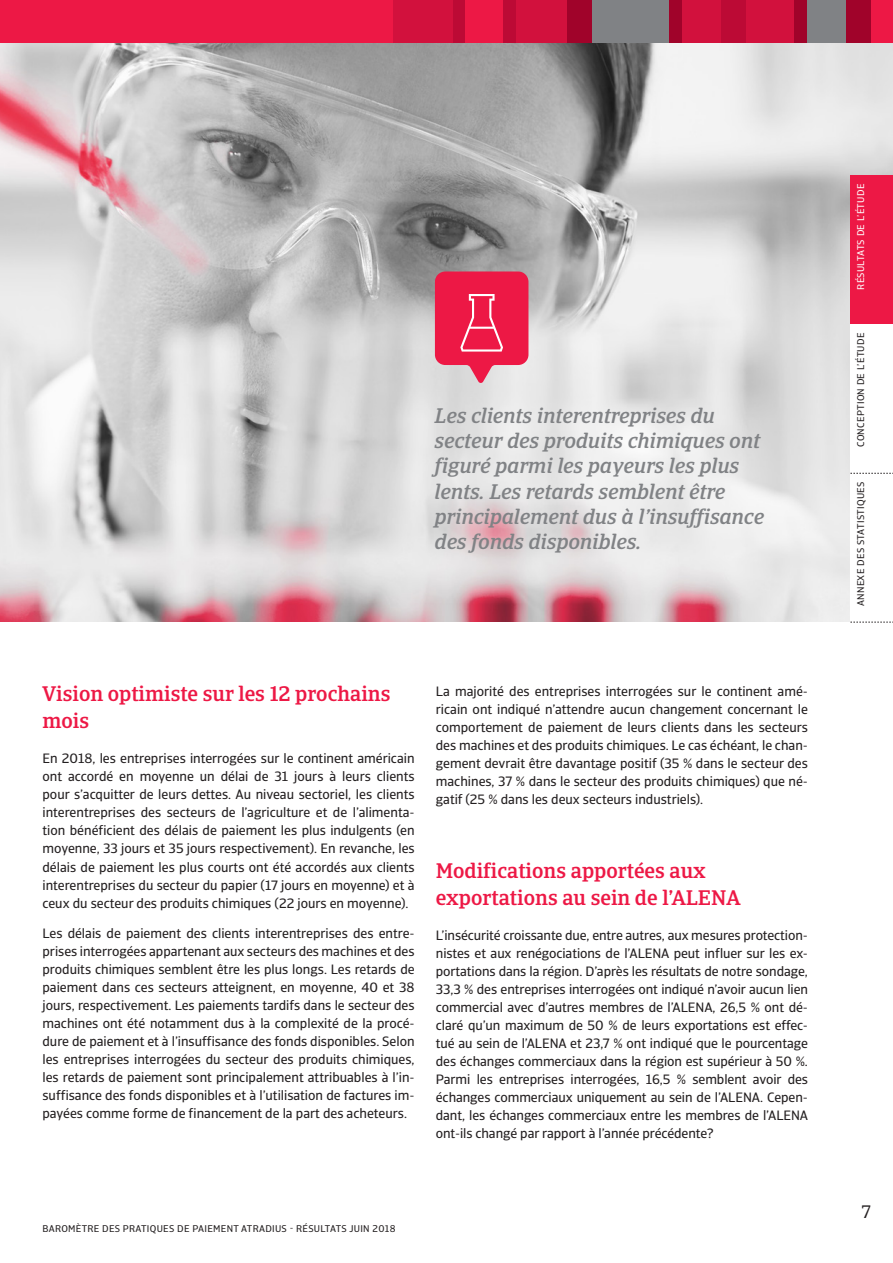
<style>
.page{position:relative;width:893px;height:1263px;background:#fff}
.page>*{position:absolute;margin:0;border:0;box-sizing:border-box;transform-origin:0 0}
.t1{font:italic 500 21px/25.2px "Catalana";color:#808285}
.neo_headline{font:500 21px/27px "Catalana";color:#ed1845}
.t2{font:18px "Catalana";color:#231f20}
.body{font:13.5px/18px "Catalana Sans";color:#231f20;text-align:justify}
.t3{font:9.75px "Catalana Sans";letter-spacing:.03em;color:#231f20}
.t4{font:9.75px "Catalana Sans";letter-spacing:.03em;color:#fff}
</style>
<div class="page">
<img style="left:0;top:43px;width:893px;height:579px">
<div style="left:0;top:0;width:893px;height:43px;background:#ed1845"></div>
<div style="left:452px;top:0;width:13px;height:43px;background:#bc0a35"></div>
<div style="left:393px;top:0;width:59px;height:43px;background:#d2113d"></div>
<div style="left:516px;top:0;width:51px;height:43px;background:#d2113d"></div>
<div style="left:746px;top:0;width:49px;height:43px;background:#d2113d"></div>
<div style="left:567px;top:0;width:26px;height:43px;background:#a0032a"></div>
<div style="left:720px;top:0;width:26px;height:43px;background:#bc0a35"></div>
<div style="left:846px;top:0;width:25px;height:43px;background:#a0032a"></div>
<div style="left:503px;top:0;width:13px;height:43px;background:#bc0a35"></div>
<div style="left:593px;top:0;width:76px;height:43px;background:#808285"></div>
<div style="left:669px;top:0;width:13px;height:43px;background:#a0032a"></div>
<div style="left:682px;top:0;width:38px;height:43px;background:#d2113d"></div>
<div style="left:807px;top:0;width:39px;height:43px;background:#808285"></div>
<div style="left:795px;top:0;width:12px;height:43px;background:#a0032a"></div>
<div style="left:850px;top:175px;width:43px;height:149px;background:#ed1845"></div>
<div style="left:850px;top:473px;width:43px;height:149px;background:#fff"></div>
<div style="left:850px;top:324px;width:43px;height:149px;background:#fff"></div>
<svg style="left:850px;top:473px;width:43px;height:1px"></svg>
<svg style="left:850px;top:622px;width:43px;height:1px"></svg>
<svg style="left:435px;top:271px;width:93px;height:112px;background:#eb3f63"></svg>
<p class="t1" style="left:435px;top:403px;width:331px">Les clients interentreprises du secteur des produits chimiques ont figuré parmi les payeurs les plus lents. Les retards semblent être principalement dus à l’insuffisance des fonds disponibles.</p>
<p class="neo_headline" style="left:43px;top:681px;width:349px">Vision optimiste sur les 12 prochains mois</p>
<p class="body" style="left:43px;top:750px;width:374px">En 2018, les entreprises interrogées sur le continent américain ont accordé en moyenne un délai de 31 jours à leurs clients pour s’acquitter de leurs dettes. Au niveau sectoriel, les clients interentreprises des secteurs de l’agriculture et de l’alimenta&shy;tion bénéficient des délais de paiement les plus indulgents (en moyenne, 33 jours et 35 jours respectivement). En revanche, les délais de paiement les plus courts ont été accordés aux clients interentreprises du secteur du papier (17 jours en moyenne) et à ceux du secteur des produits chimiques (22 jours en moyenne).</p>
<p class="body" style="left:43px;top:925px;width:374px">Les délais de paiement des clients interentreprises des entre&shy;prises interrogées appartenant aux secteurs des machines et des produits chimiques semblent être les plus longs. Les retards de paiement dans ces secteurs atteignent, en moyenne, 40 et 38 jours, respectivement. Les paiements tardifs dans le secteur des machines ont été notamment dus à la complexité de la procé&shy;dure de paiement et à l’insuffisance des fonds disponibles. Selon les entreprises interrogées du secteur des produits chimiques, les retards de paiement sont principalement attribuables à l’in&shy;suffisance des fonds disponibles et à l’utilisation de factures im&shy;payées comme forme de financement de la part des acheteurs.</p>
<p class="body" style="left:436px;top:682px;width:374px">La majorité des entreprises interrogées sur le continent amé&shy;ricain ont indiqué n’attendre aucun changement concernant le comportement de paiement de leurs clients dans les secteurs des machines et des produits chimiques. Le cas échéant, le chan&shy;gement devrait être davantage positif (35 % dans le secteur des machines, 37 % dans le secteur des produits chimiques) que né&shy;gatif (25 % dans les deux secteurs industriels).</p>
<p class="neo_headline" style="left:436px;top:857px;width:306px">Modifications apportées aux exportations au sein de l’ALENA</p>
<p class="body" style="left:436px;top:926px;width:374px">L’insécurité croissante due, entre autres, aux mesures protection&shy;nistes et aux renégociations de l’ALENA peut influer sur les ex&shy;portations dans la région. D’après les résultats de notre sondage, 33,3 % des entreprises interrogées ont indiqué n’avoir aucun lien commercial avec d’autres membres de l’ALENA, 26,5 % ont dé&shy;claré qu’un maximum de 50 % de leurs exportations est effec&shy;tué au sein de l’ALENA et 23,7 % ont indiqué que le pourcentage des échanges commerciaux dans la région est supérieur à 50 %.<br>Parmi les entreprises interrogées, 16,5 % semblent avoir des échanges commerciaux uniquement au sein de l’ALENA. Cepen&shy;dant, les échanges commerciaux entre les membres de l’ALENA ont-ils changé par rapport à l’année précédente?</p>
<p class="t3" style="left:43px;top:1223px;width:355px">BAROMÈTRE DES PRATIQUES DE PAIEMENT ATRADIUS - RÉSULTATS JUIN 2018</p>
<p class="t4" style="left:855px;top:290px;width:107px;rotate:-90deg">RÉSULTATS DE L’ÉTUDE</p>
<p class="t3" style="left:855px;top:447px;width:116px;rotate:-90deg">CONCEPTION DE L’ÉTUDE</p>
<p class="t3" style="left:855px;top:606px;width:126px;rotate:-90deg">ANNEXE DES STATISTIQUES</p>
<h2 class="t2" style="left:861px;top:1201px;width:12px">7</h2>
</div>
